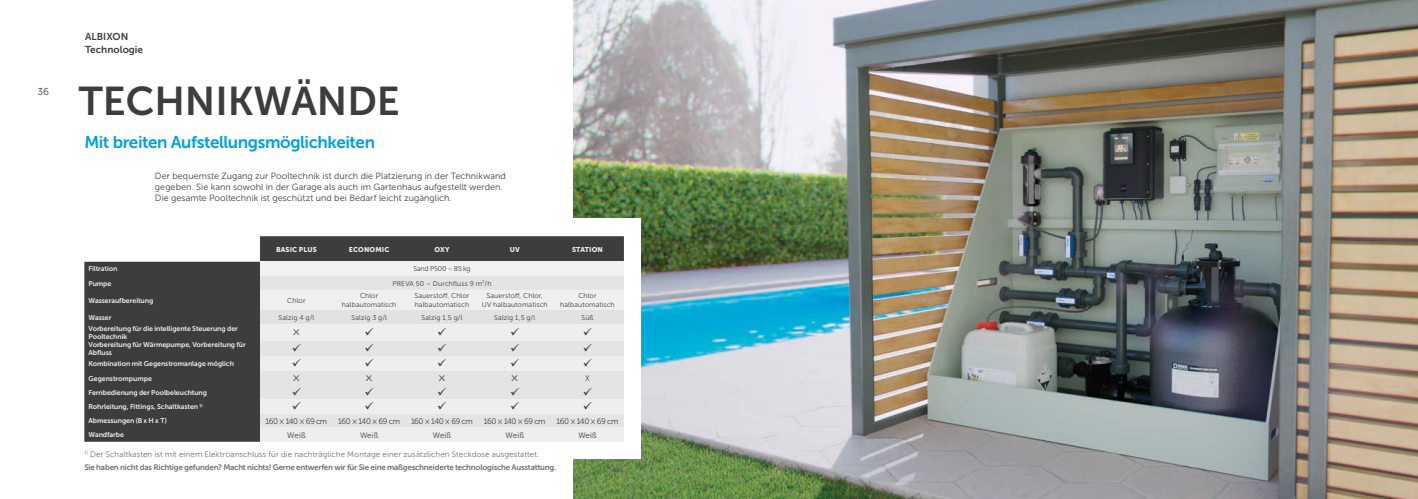
<style>
.page{position:relative;width:1418px;height:499px;background:#fff}
.page>*{position:absolute;margin:0;border:0;box-sizing:border-box;transform-origin:0 0}
.t1{font:40px "Museo Sans 700";color:#3d3d3c}
.t2{font:17px "Museo Sans 700";letter-spacing:-.025em;color:#009fe3}
.t3{font:10px/12.5px "Museo Sans 700";color:#3d3d3c}
.t4{font:10px "Museo Sans 300";color:#3d3d3c}
.t5{font:9px/10.8px "Museo Sans 300";letter-spacing:.01em;color:#3d3d3c}
.t6{font:8px "Museo Sans 700";letter-spacing:-.03em;color:#70706f}
.t7{font:8px "Museo Sans 300";letter-spacing:.01em;color:#70706f}
.t8{font:8px "Museo Sans 300";letter-spacing:-.05em;color:#3d3d3c}
.t9{font:8px "Museo Sans 300";letter-spacing:-.05em;color:#3d3d3c;scale:1.5 1}
.t10{font:7px/8.4px "Museo Sans 700";letter-spacing:-.01em;color:#ededed}
.t11{font:7px/8.4px "Museo Sans 300";letter-spacing:.015em;color:#3d3d3c;text-align:center}
.t12{font:7px "Museo Sans 900";letter-spacing:.015em;color:#ededed}
.t13{font:7px "Museo Sans 300";letter-spacing:-.025em;color:#3d3d3c}
</style>
<div class="page">
<img style="left:574px;top:0;width:843px;height:499px">
<div style="left:531px;top:218px;width:110px;height:240px;background:#fff"></div>
<svg style="left:84px;top:236px;width:540px;height:206px;background:#525251"></svg>
<div style="left:260px;top:262px;width:364px;height:14px;background:#f1f1f1"></div>
<div style="left:260px;top:276px;width:364px;height:14px;background:#e4e4e3"></div>
<svg style="left:260px;top:335px;width:364px;height:107px;background:#e8e8e8"></svg>
<svg style="left:260px;top:290px;width:364px;height:45px"></svg>
<svg style="left:292px;top:344px;width:9px;height:8px"></svg>
<svg style="left:365px;top:344px;width:8px;height:8px"></svg>
<svg style="left:438px;top:344px;width:8px;height:8px"></svg>
<svg style="left:511px;top:344px;width:8px;height:8px"></svg>
<svg style="left:583px;top:344px;width:9px;height:8px"></svg>
<svg style="left:292px;top:359px;width:9px;height:8px"></svg>
<svg style="left:365px;top:359px;width:8px;height:8px"></svg>
<svg style="left:438px;top:359px;width:8px;height:8px"></svg>
<svg style="left:511px;top:359px;width:8px;height:8px"></svg>
<svg style="left:583px;top:359px;width:9px;height:8px"></svg>
<svg style="left:292px;top:387px;width:9px;height:8px"></svg>
<svg style="left:365px;top:387px;width:8px;height:8px"></svg>
<svg style="left:438px;top:387px;width:8px;height:8px"></svg>
<svg style="left:511px;top:387px;width:8px;height:8px"></svg>
<svg style="left:583px;top:387px;width:9px;height:8px"></svg>
<svg style="left:292px;top:402px;width:9px;height:7px"></svg>
<svg style="left:365px;top:402px;width:8px;height:7px"></svg>
<svg style="left:438px;top:402px;width:8px;height:7px"></svg>
<svg style="left:511px;top:402px;width:8px;height:7px"></svg>
<svg style="left:583px;top:402px;width:9px;height:7px"></svg>
<h3 class="t4" style="left:38px;top:87px;width:13px">36</h3>
<h3 class="t3" style="left:85px;top:30px;width:60px">ALBIXON<br>Technologie</h3>
<h1 class="t1" style="left:79px;top:79px;width:323px">TECHNIKWÄNDE</h1>
<h2 class="t2" style="left:84px;top:133px;width:292px">Mit breiten Aufstellungsmöglichkeiten</h2>
<p class="t5" style="left:155px;top:171px;width:352px">Der bequemste Zugang zur Pooltechnik ist durch die Platzierung in der Technikwand gegeben. Sie kann sowohl in der Garage als auch im Gartenhaus aufgestellt werden.<br>Die gesamte Pooltechnik ist geschützt und bei Bedarf leicht zugänglich.</p>
<p class="t12" style="left:276px;top:245px;width:42px">BASIC PLUS</p>
<p class="t12" style="left:349px;top:245px;width:42px">ECONOMIC</p>
<p class="t12" style="left:434px;top:245px;width:17px">OXY</p>
<p class="t12" style="left:509px;top:245px;width:12px">UV</p>
<p class="t12" style="left:572px;top:245px;width:32px">STATION</p>
<p class="t10" style="left:88px;top:265px;width:31px">Filtration</p>
<p class="t13" style="left:413px;top:265px;width:59px">Sand P500 – 85 kg</p>
<p class="t10" style="left:88px;top:279px;width:24px">Pumpe</p>
<p class="t11" style="left:392px;top:279px;width:101px">PREVA 50 – Durchfluss 9 m<sup>3</sup>/h</p>
<p class="t10" style="left:88px;top:296px;width:66px">Wasseraufbereitung</p>
<p class="t11" style="left:287px;top:296px;width:20px">Chlor</p>
<p class="t11" style="left:342px;top:292px;width:56px">Chlor halbautomatisch</p>
<p class="t11" style="left:414px;top:292px;width:56px;text-align:left">Sauerstoff, Chlor halbautomatisch</p>
<p class="t11" style="left:482px;top:292px;width:67px">Sauerstoff, Chlor,<br>UV halbautomatisch</p>
<p class="t11" style="left:560px;top:292px;width:56px">Chlor halbautomatisch</p>
<p class="t10" style="left:88px;top:313px;width:25px">Wasser</p>
<p class="t11" style="left:278px;top:313px;width:37px">Salzig 4 g/l</p>
<p class="t11" style="left:351px;top:313px;width:37px">Salzig 3 g/l</p>
<p class="t11" style="left:421px;top:313px;width:42px">Salzig 1,5 g/l</p>
<p class="t11" style="left:494px;top:313px;width:42px">Salzig 1,5 g/l</p>
<p class="t11" style="left:581px;top:313px;width:14px">Süß</p>
<p class="t10" style="left:88px;top:324px;width:151px">Vorbereitung für die intelligente Steuerung der<br>Pooltechnik</p>
<p class="t9" style="left:293px;top:328px;width:6px">X</p>
<p class="t10" style="left:88px;top:340px;width:159px">Vorbereitung für Wärmepumpe, Vorbereitung für<br>Abfluss</p>
<p class="t10" style="left:88px;top:360px;width:147px">Kombination mit Gegenstromanlage möglich</p>
<p class="t10" style="left:88px;top:374px;width:65px">Gegenstrompumpe</p>
<p class="t9" style="left:293px;top:374px;width:6px">X</p>
<p class="t9" style="left:365px;top:374px;width:6px">X</p>
<p class="t9" style="left:438px;top:374px;width:6px">X</p>
<p class="t9" style="left:511px;top:374px;width:6px">X</p>
<p class="t8" style="left:585px;top:374px;width:6px">X</p>
<p class="t10" style="left:88px;top:388px;width:120px">Fernbedienung der Poolbeleuchtung</p>
<p class="t10" style="left:88px;top:402px;width:116px">Rohrleitung, Fittings, Schaltkasten <sup>1)</sup></p>
<p class="t10" style="left:88px;top:416px;width:80px">Abmessungen (B x H x T)</p>
<p class="t8" style="left:265px;top:416px;width:63px">160 × 140 × 69 cm</p>
<p class="t8" style="left:338px;top:416px;width:63px">160 × 140 × 69 cm</p>
<p class="t8" style="left:411px;top:416px;width:63px">160 × 140 × 69 cm</p>
<p class="t8" style="left:484px;top:416px;width:63px">160 × 140 × 69 cm</p>
<p class="t8" style="left:556px;top:416px;width:63px">160 × 140 × 69 cm</p>
<p class="t10" style="left:88px;top:431px;width:37px">Wandfarbe</p>
<p class="t8" style="left:287px;top:431px;width:20px">Weiß</p>
<p class="t8" style="left:360px;top:431px;width:20px">Weiß</p>
<p class="t8" style="left:433px;top:431px;width:20px">Weiß</p>
<p class="t8" style="left:505px;top:431px;width:20px">Weiß</p>
<p class="t8" style="left:578px;top:431px;width:20px">Weiß</p>
<p class="t7" style="left:84px;top:450px;width:456px"><sup>1)</sup> Der Schaltkasten ist mit einem Elektroanschluss für die nachträgliche Montage einer zusätzlichen Steckdose ausgestattet.</p>
<p class="t6" style="left:84px;top:463px;width:473px">Sie haben nicht das Richtige gefunden? Macht nichts! Gerne entwerfen wir für Sie eine maßgeschneiderte technologische Ausstattung.</p>
</div>
